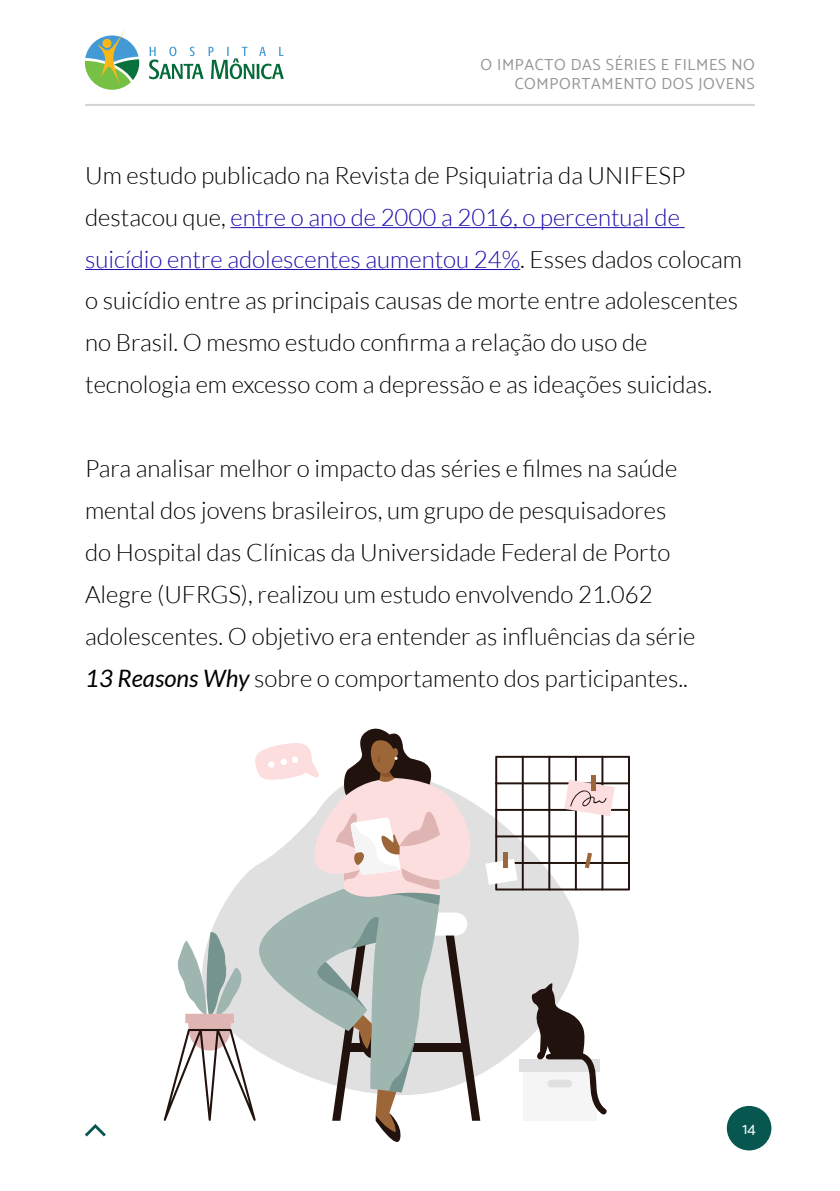
<style>
.page{position:relative;width:840px;height:1191px;background:#fff}
.page>*{position:absolute;margin:0;border:0;box-sizing:border-box;transform-origin:0 0}
.t1{font:300 24px/42px "Lato";color:#000}
.t2{font:16px/19.2px "Catamaran";letter-spacing:.04em;color:#939598;text-align:right}
.t3{font:16px "Catamaran";color:#fff}
.s1{color:#1a0dab}
.s2{font-weight:400;font-style:italic}
</style>
<div class="page">
<div style="left:726px;top:1106px;width:45px;height:44px;background:#085650;border-radius:50%"></div>
<hr style="left:85px;top:104px;width:669px;height:2px;background:#d1d3d4">
<svg style="left:85px;top:1124px;width:21px;height:13px"></svg>
<svg style="left:85px;top:28px;width:54px;height:62px"></svg>
<svg style="left:149px;top:47px;width:134px;height:32px"></svg>
<hr style="left:230px;top:227px;width:454px;height:1px;background:#1a0dab">
<hr style="left:85px;top:269px;width:435px;height:1px;background:#1a0dab">
<svg style="left:164px;top:728px;width:465px;height:414px"></svg>
<p class="t2" style="left:480px;top:55px;width:275px">O IMPACTO DAS SÉRIES E FILMES NO<br>COMPORTAMENTO DOS JOVENS</p>
<p class="t1" style="left:85px;top:154px;width:658px">Um estudo publicado na Revista de Psiquiatria da UNIFESP destacou que, <span class="s1">entre o ano de 2000 a 2016, o percentual de suicídio entre adolescentes aumentou 24%</span>. Esses dados colocam o suicídio entre as principais causas de morte entre adolescentes no Brasil. O mesmo estudo confirma a relação do uso de tecnologia em excesso com a depressão e as ideações suicidas.</p>
<p class="t1" style="left:85px;top:447px;width:611px">Para analisar melhor o impacto das séries e filmes na saúde mental dos jovens brasileiros, um grupo de pesquisadores do Hospital das Clínicas da Universidade Federal de Porto Alegre (UFRGS), realizou um estudo envolvendo 21.062 adolescentes. O objetivo era entender as influências da série <span class="s2">13 Reasons Why</span> sobre o comportamento dos participantes..</p>
<p class="t3" style="left:742px;top:1118px;width:15px">14</p>
</div>
